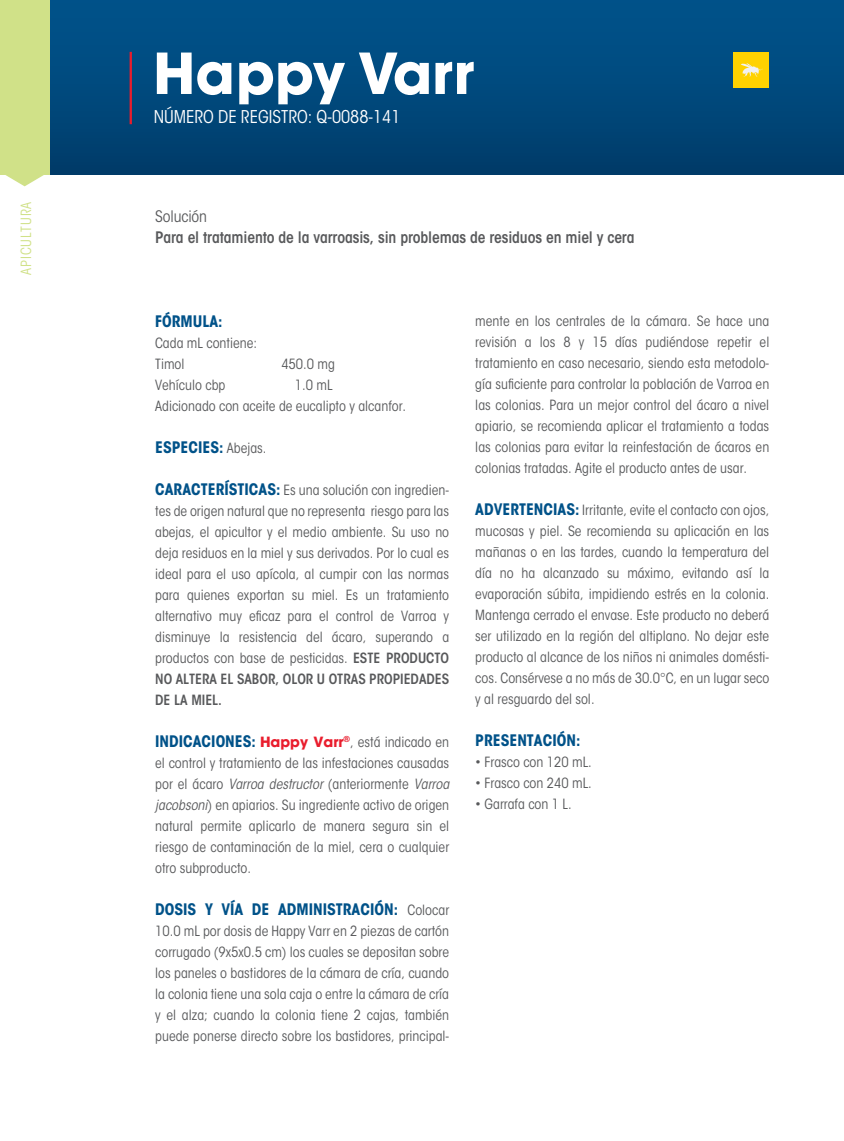
<style>
.page{position:relative;width:844px;height:1141px;background:#fff}
.page>*{position:absolute;margin:0;border:0;box-sizing:border-box;transform-origin:0 0}
.t1{font:700 56px "ITC Avant Garde Std";color:#fff}
.t2{font:condensed 17.5px "ITC Avant Garde Std";color:#fff}
.t3{font:700 condensed 15.75px "ITC Avant Garde Std";color:#005289}
.t4{font:600 condensed 15.75px "ITC Avant Garde Std";letter-spacing:-.01em;color:#58595b}
.t5{font:condensed 15.75px "ITC Avant Garde Std";letter-spacing:-.01em;color:#58595b}
.t6{font:condensed 14px/21px "ITC Avant Garde Std";color:#58595b;text-align:justify}
.t7{font:condensed 14px "ITC Avant Garde Std";letter-spacing:.06em;color:#d0e188}
.s1{font-weight:400;font-size:14px;color:#58595b}
.s2{font-weight:700;font-size:15.75px;color:#005289}
.s3{font-weight:600}
.s4{font-weight:700;font-stretch:normal;color:#e91d2d}
.s5{font-style:italic}
</style>
<div class="page">
<div style="left:0;top:0;width:843px;height:175px;background:linear-gradient(to bottom,#00548d,#003d6b)"></div>
<div style="left:0;top:0;width:49px;height:175px;background:#d0e188"></div>
<svg style="left:5px;top:175px;width:39px;height:11px"></svg>
<hr style="left:129px;top:52px;width:3px;height:72px;background:#e91d2d">
<div style="left:733px;top:52px;width:35px;height:36px;background:#ffd200"></div>
<svg style="left:741px;top:63px;width:21px;height:14px"></svg>
<p class="t7" style="left:18px;top:274px;width:74px;rotate:-90deg">APICULTURA</p>
<h1 class="t1" style="left:153px;top:36px;width:322px">Happy Varr</h1>
<p class="t2" style="left:154px;top:106px;width:248px">NÚMERO DE REGISTRO: Q-0088-141</p>
<p class="t5" style="left:155px;top:207px;width:53px">Solución</p>
<p class="t4" style="left:155px;top:228px;width:480px">Para el tratamiento de la varroasis, sin problemas de residuos en miel y cera</p>
<p class="t3" style="left:155px;top:311px;width:69px">FÓRMULA:</p>
<p class="t6" style="left:155px;top:333px;width:103px">Cada mL contiene:<br>Timol</p>
<p class="t6" style="left:281px;top:354px;width:55px">450.0 mg</p>
<p class="t6" style="left:155px;top:375px;width:72px">Vehículo cbp</p>
<p class="t6" style="left:155px;top:375px;width:252px;text-indent:139px">1.0 mL<br>Adicionado con aceite de eucalipto y alcanfor.</p>
<p class="t3" style="left:155px;top:437px;width:113px">ESPECIES: <span class="s1">Abejas.</span></p>
<p class="t6" style="left:155px;top:480px;width:295px"><span class="s2">CARACTERÍSTICAS:</span> Es una solución con ingredien&shy;tes de origen natural que no representa riesgo para las abejas, el apicultor y el medio ambiente. Su uso no deja residuos en la miel y sus derivados. Por lo cual es ideal para el uso apícola, al cumpir con las normas para quienes exportan su miel. Es un tratamiento alternativo muy eficaz para el control de Varroa y disminuye la resistencia del ácaro, superando a productos con base de pesticidas. <span class="s3">ESTE PRODUCTO NO ALTERA EL SABOR, OLOR U OTRAS PROPIEDADES DE LA MIEL.</span></p>
<p class="t6" style="left:155px;top:732px;width:295px"><span class="s2">INDICACIONES:</span> <span class="s4">Happy Varr</span><sup>®</sup>, está indicado en el control y tratamiento de las infestaciones causadas por el ácaro <span class="s5">Varroa destructor</span> (anteriormente <span class="s5">Varroa jacobsoni</span>) en apiarios. Su ingrediente activo de origen natural permite aplicarlo de manera segura sin el riesgo de contaminación de la miel, cera o cualquier otro subproducto.</p>
<p class="t3" style="left:155px;top:899px;width:295px">DOSIS Y VÍA DE ADMINISTRACIÓN: <span class="s1">Colocar</span></p>
<p class="t6" style="left:155px;top:921px;width:295px">10.0 mL por dosis de Happy Varr en 2 piezas de cartón corrugado (9x5x0.5 cm) los cuales se depositan sobre los paneles o bastidores de la cámara de cría, cuando la colonia tiene una sola caja o entre la cámara de cría y el alza; cuando la colonia tiene 2 cajas, también puede ponerse directo sobre los bastidores, principal-</p>
<p class="t6" style="left:475px;top:310px;width:295px">mente en los centrales de la cámara. Se hace una revisión a los 8 y 15 días pudiéndose repetir el tratamiento en caso necesario, siendo esta metodolo&shy;gía suficiente para controlar la población de Varroa en las colonias. Para un mejor control del ácaro a nivel apiario, se recomienda aplicar el tratamiento a todas las colonias para evitar la reinfestación de ácaros en colonias tratadas. Agite el producto antes de usar.</p>
<p class="t6" style="left:475px;top:499px;width:295px"><span class="s2">ADVERTENCIAS:</span> Irritante, evite el contacto con ojos, mucosas y piel. Se recomienda su aplicación en las mañanas o en las tardes, cuando la temperatura del día no ha alcanzado su máximo, evitando así la evaporación súbita, impidiendo estrés en la colonia.<br>Mantenga cerrado el envase. Este producto no deberá ser utilizado en la región del altiplano. No dejar este producto al alcance de los niños ni animales domésti&shy;cos. Consérvese a no más de 30.0°C, en un lugar seco y al resguardo del sol.</p>
<p class="t3" style="left:475px;top:730px;width:107px">PRESENTACIÓN:</p>
<p class="t6" style="left:475px;top:751px;width:118px">• Frasco con 120 mL.</p>
<p class="t6" style="left:475px;top:772px;width:118px">• Frasco con 240 mL.</p>
<p class="t6" style="left:475px;top:793px;width:98px">• Garrafa con 1 L.</p>
</div>
